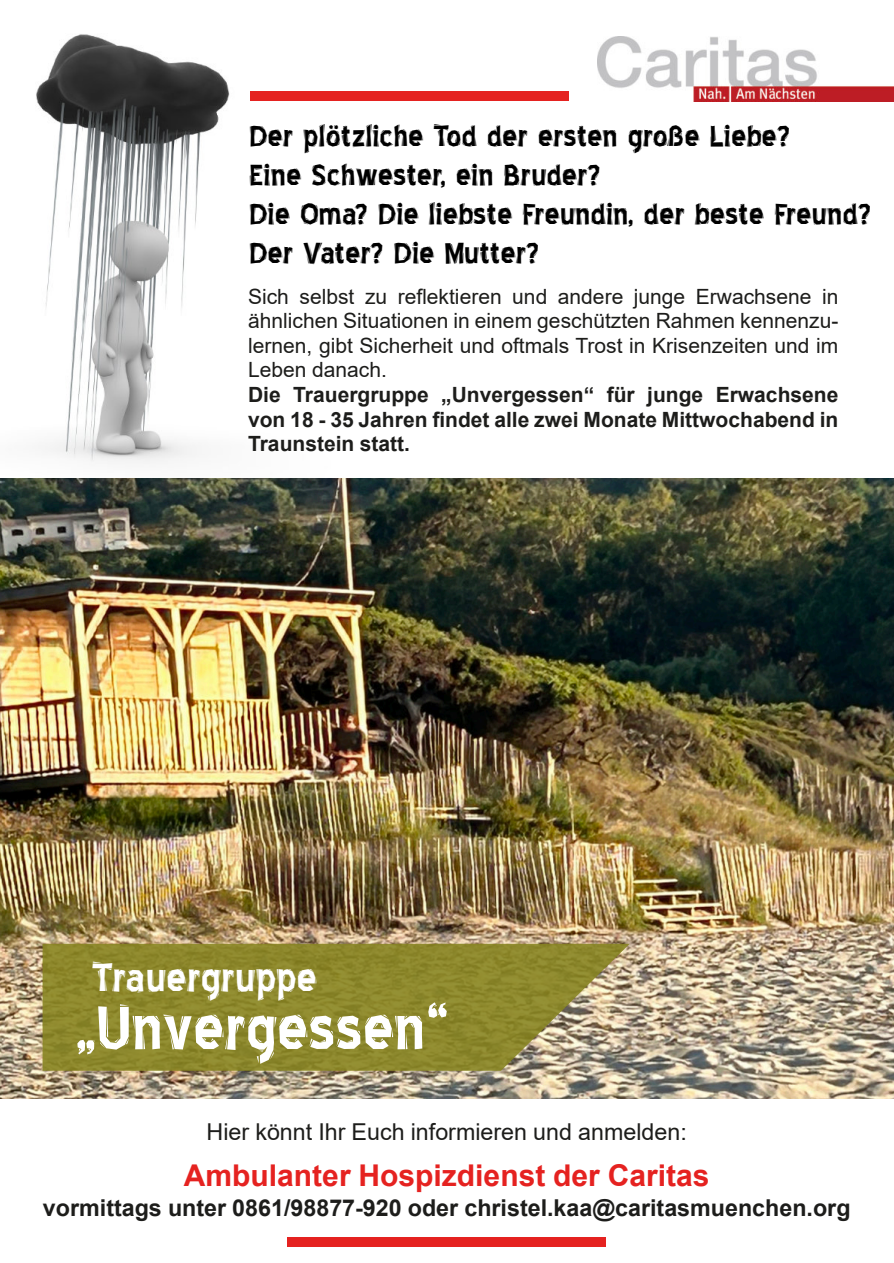
<style>
.page{position:relative;width:894px;height:1263px;background:#fff}
.page>*{position:absolute;margin:0;border:0;box-sizing:border-box;transform-origin:0 0}
.t1{font:73.95px "Blue Highway Linocut";color:#fff}
.t2{font:48.3px "Blue Highway Linocut";color:#fff}
.t3{font:36px/38.8px "Blue Highway Linocut";color:#000}
.t4{font:700 30px "Arial";color:#e52220}
.t5{font:700 23.25px "Arial";color:#1d1d1b}
.t6{font:23.25px "Arial";color:#1d1d1b}
.t7{font:21px/24.6px "Arial";color:#1d1d1b;text-align:justify}
.t8{font:700 21px/24.6px "Arial";color:#1d1d1b;text-align:justify}
</style>
<div class="page">
<img style="left:0;top:34px;width:348px;height:445px">
<img style="left:597px;top:36px;width:296px;height:65px">
<img style="left:0;top:479px;width:893px;height:620px">
<svg style="left:43px;top:944px;width:586px;height:127px;background:#918b37"></svg>
<div style="left:250px;top:91px;width:318px;height:10px;background:#e52220"></div>
<div style="left:287px;top:1237px;width:319px;height:10px;background:#e52220"></div>
<h3 class="t3" style="left:249px;top:120px;width:623px">Der plötzliche Tod der ersten große Liebe?<br>Eine Schwester, ein Bruder?<br>Die Oma? Die liebste Freundin, der beste Freund?<br>Der Vater? Die Mutter?</h3>
<p class="t7" style="left:248px;top:286px;width:591px">Sich selbst zu reflektieren und andere junge Erwachsene in ähnlichen Situationen in einem geschützten Rahmen kennenzu&shy;lernen, gibt Sicherheit und oftmals Trost in Krisenzeiten und im Leben danach.</p>
<p class="t8" style="left:248px;top:384px;width:591px">Die Trauergruppe „Unvergessen“ für junge Erwachsene von 18 - 35 Jahren findet alle zwei Monate Mittwochabend in Traunstein statt.</p>
<h2 class="t2" style="left:91px;top:962px;width:227px">Trauergruppe</h2>
<h1 class="t1" style="left:74px;top:1004px;width:377px">„Unvergessen“</h1>
<p class="t6" style="left:206px;top:1123px;width:481px">Hier könnt Ihr Euch informieren und anmelden:</p>
<h3 class="t4" style="left:184px;top:1164px;width:527px">Ambulanter Hospizdienst der Caritas</h3>
<p class="t5" style="left:43px;top:1199px;width:808px">vormittags unter 0861/98877-920 oder christel.kaa@caritasmuenchen.org</p>
</div>
